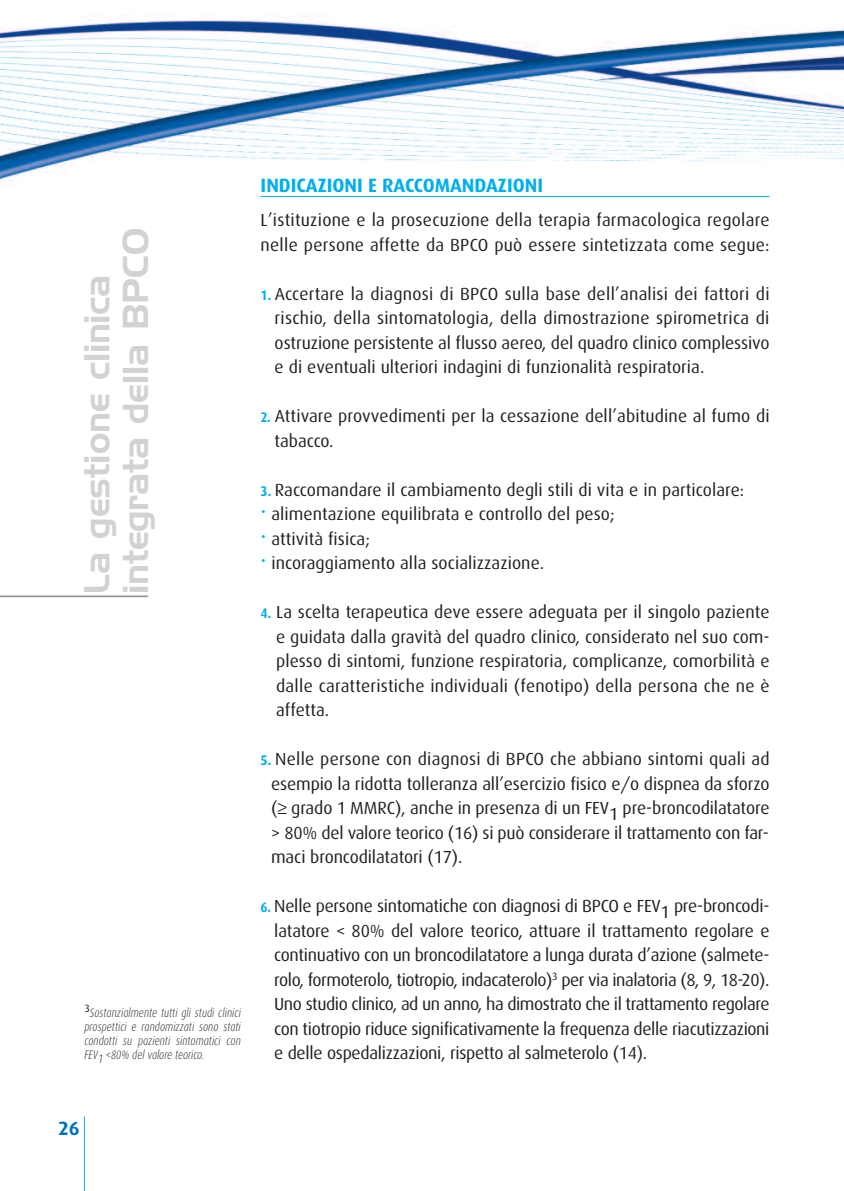
<style>
.page{position:relative;width:844px;height:1191px;background:#fff}
.page>*{position:absolute;margin:0;border:0;box-sizing:border-box;transform-origin:0 0}
.t1{font:35px/38.5px "Handel Gothic BT";color:#d1d2d4}
.t2{font:700 19.25px "Dax";color:#00aeef}
.t3{font:700 19.25px "Dax";color:#0072bc}
.t4{font:17.5px/24.5px "Dax";letter-spacing:.005em;color:#231f20;text-align:justify}
.t5{font:italic 300 12.25px/14px "Dax";letter-spacing:.01em;color:#231f20;text-align:justify;scale:.8 1}
.t6{font:10.5px "Dax";color:#231f20}
.s1{font-weight:700;font-size:14px;color:#00aeef}
.s2{font-size:24.5px;color:#00aeef}
</style>
<div class="page">
<img style="left:0;top:16px;width:843px;height:181px">
<hr style="left:260px;top:196px;width:509px;height:1px;background:#00aeef">
<hr style="left:0;top:595px;width:148px;height:2px;background:#939598">
<hr style="left:84px;top:1116px;width:1px;height:75px;background:#448dcb">
<h1 class="t1" style="left:81px;top:594px;width:367px;rotate:-90deg">La gestione clinica integrata della BPCO</h1>
<p class="t6" style="left:84px;top:1004px;width:7px">3</p>
<p class="t5" style="left:84px;top:1007px;width:197px;text-indent:5px">Sostanzialmente tutti gli studi clinici prospettici e randomizzati sono stati condotti su pazienti sintomatici con FEV1 &lt;80% del valore teorico.</p>
<p class="t2" style="left:260px;top:178px;width:284px">INDICAZIONI E RACCOMANDAZIONI</p>
<p class="t4" style="left:260px;top:210px;width:510px">L’istituzione e la prosecuzione della terapia farmacologica regolare nelle persone affette da BPCO può essere sintetizzata come segue:</p>
<p class="t4" style="left:274px;top:283px;width:496px;text-indent:-14px"><span class="s1">1.</span> Accertare la diagnosi di BPCO sulla base dell’analisi dei fattori di rischio, della sintomatologia, della dimostrazione spirometrica di ostruzione persistente al flusso aereo, del quadro clinico complessivo e di eventuali ulteriori indagini di funzionalità respiratoria.</p>
<p class="t4" style="left:274px;top:406px;width:496px;text-indent:-14px"><span class="s1">2.</span> Attivare provvedimenti per la cessazione dell’abitudine al fumo di tabacco.</p>
<p class="t4" style="left:260px;top:479px;width:485px;text-align:left"><span class="s1">3.</span> Raccomandare il cambiamento degli stili di vita e in particolare: <span class="s2">·</span> alimentazione equilibrata e controllo del peso;<br><span class="s2">·</span> attività fisica;<br><span class="s2">·</span> incoraggiamento alla socializzazione.</p>
<p class="t4" style="left:276px;top:602px;width:495px;text-indent:-16px"><span class="s1">4.</span> La scelta terapeutica deve essere adeguata per il singolo paziente e guidata dalla gravità del quadro clinico, considerato nel suo com&shy;plesso di sintomi, funzione respiratoria, complicanze, comorbilità e dalle caratteristiche individuali (fenotipo) della persona che ne è affetta.</p>
<p class="t4" style="left:271px;top:749px;width:500px;text-indent:-10px"><span class="s1">5.</span> Nelle persone con diagnosi di BPCO che abbiano sintomi quali ad esempio la ridotta tolleranza all’esercizio fisico e/o dispnea da sforzo (≥ grado 1 MMRC), anche in presenza di un FEV1 pre-broncodilatatore &gt; 80% del valore teorico (16) si può considerare il trattamento con far&shy;maci broncodilatatori (17).</p>
<p class="t4" style="left:274px;top:896px;width:496px;text-indent:-14px"><span class="s1">6.</span> Nelle persone sintomatiche con diagnosi di BPCO e FEV1 pre-broncodi&shy;latatore &lt; 80% del valore teorico, attuare il trattamento regolare e continuativo con un broncodilatatore a lunga durata d’azione (salmete&shy;rolo, formoterolo, tiotropio, indacaterolo)<sup>3</sup> per via inalatoria (8, 9, 18-20).<br>Uno studio clinico, ad un anno, ha dimostrato che il trattamento regolare con tiotropio riduce significativamente la frequenza delle riacutizzazioni e delle ospedalizzazioni, rispetto al salmeterolo (14).</p>
<p class="t3" style="left:58px;top:1121px;width:23px">26</p>
</div>
